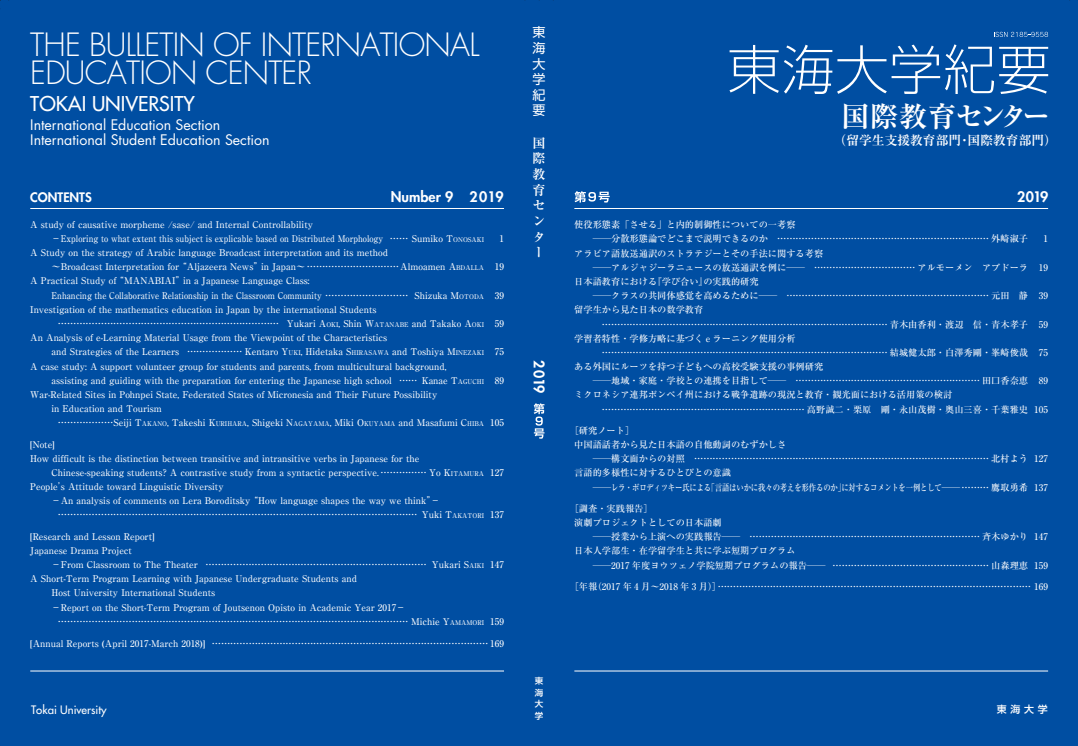
<style>
.page{position:relative;width:1078px;height:746px;background:#fff}
.page>*{position:absolute;margin:0;border:0;box-sizing:border-box;transform-origin:0 0}
.t1{font:300 31.2px/28.3px "Futura";letter-spacing:-.025em;color:#fff}
.t2{font:700 28.3px "Ryumin Pro";letter-spacing:-.04em;color:#fff}
.t3{font:19.8px "Futura";color:#fff}
.t4{font:14.2px/15.6px "Futura";color:#fff}
.t5{font:800 14.2px "Futura";color:#fff}
.t6{font:700 13px/15.6px "Ryumin Pro";color:#fff}
.t7{font:13px/15.6px "Shin Go Pro";color:#fff;text-align:justify}
.t8{font:700 12.8px "Ryumin Pro";color:#fff}
.t9{font:800 12.8px "Futura";color:#fff}
.t10{font:11.3px "Futura";color:#fff}
.t11{font:500 9.9px "Shin Go Pro";color:#fff}
.t12{font:500 9.2px/14.2px "Ryumin Pro";color:#fff}
.t13{font:500 9.2px "Ryumin Pro";color:#fff;scale:.9 1}
.t14{font:500 8.5px/11.7px "Shin Go Pro";color:#fff;text-align:justify}
.s1{font-size:6.4px}
</style>
<div class="page">
<div style="left:0;top:0;width:1077px;height:746px;background:#004ea2"></div>
<svg style="left:994px;top:32px;width:53px;height:5px"></svg>
<hr style="left:30px;top:208px;width:474px;height:1px;background:#fff">
<hr style="left:574px;top:208px;width:473px;height:1px;background:#fff">
<hr style="left:574px;top:670px;width:473px;height:1px;background:#fff">
<hr style="left:30px;top:670px;width:474px;height:1px;background:#fff">
<svg style="left:729px;top:44px;width:318px;height:50px"></svg>
<svg style="left:574px;top:191px;width:35px;height:11px"></svg>
<svg style="left:533px;top:403px;width:11px;height:35px"></svg>
<h1 class="t1" style="left:30px;top:31px;width:450px">THE BULLETIN OF INTERNATIONAL<br>EDUCATION CENTER</h1>
<h3 class="t3" style="left:30px;top:90px;width:166px">TOKAI UNIVERSITY</h3>
<h3 class="t4" style="left:30px;top:116px;width:241px">International Education Section<br>International Student Education Section</h3>
<h3 class="t9" style="left:30px;top:189px;width:63px">CONTENTS</h3>
<h3 class="t5" style="left:391px;top:187px;width:114px">Number 9 2019</h3>
<p class="t12" style="left:52px;top:216px;width:434px;text-indent:-21px">A study of causative morpheme /sase/ and Internal Controllability<br>－Exploring to what extent this subject is explicable based on Distributed Morphology …… Sumiko T<span class="s1">ONOSAKI</span></p>
<p class="t12" style="left:499px;top:231px;width:6px">1</p>
<p class="t12" style="left:30px;top:245px;width:359px">A Study on the strategy of Arabic language Broadcast interpretation and its method</p>
<p class="t12" style="left:52px;top:259px;width:454px">～Broadcast Interpretation for “Aljazeera News”in Japan～ …………………………Almoamen A<span class="s1">BDALLA</span> 19</p>
<p class="t12" style="left:30px;top:273px;width:281px">A Practical Study of “MANABIAI”in a Japanese Language Class:</p>
<p class="t13" style="left:52px;top:288px;width:504px">Enhancing the Collaborative Relationship in the Classroom Community ……………………… Shizuka M<span class="s1">OTODA</span> 39</p>
<p class="t12" style="left:30px;top:301px;width:348px">Investigation of the mathematics education in Japan by the international Students</p>
<p class="t12" style="left:58px;top:316px;width:447px">……………………………………………………………… Yukari A<span class="s1">OKI</span>, Shin W<span class="s1">ATANABE</span> and Takako A<span class="s1">OKI</span> 59</p>
<p class="t12" style="left:30px;top:330px;width:358px">An Analysis of e-Learning Material Usage from the Viewpoint of the Characteristics</p>
<p class="t12" style="left:52px;top:344px;width:454px">and Strategies of the Learners ……………… Kentaro Y<span class="s1">UKI</span>, Hidetaka S<span class="s1">HIRASAWA</span> and Toshiya M<span class="s1">INEZAKI</span> 75</p>
<p class="t12" style="left:30px;top:358px;width:417px">A case study: A support volunteer group for students and parents, from multicultural background,</p>
<p class="t12" style="left:52px;top:372px;width:454px">assisting and guiding with the preparation for entering the Japanese high school …… Kanae T<span class="s1">AGUCHI</span> 89</p>
<p class="t12" style="left:30px;top:386px;width:408px">War-Related Sites in Pohnpei State, Federated States of Micronesia and Their Future Possibility</p>
<p class="t12" style="left:52px;top:401px;width:112px">in Education and Tourism</p>
<p class="t12" style="left:58px;top:415px;width:447px">………………Seiji T<span class="s1">AKANO</span>, Takeshi K<span class="s1">URIHARA</span>, Shigeki N<span class="s1">AGAYAMA</span>, Miki O<span class="s1">KUYAMA</span> and Masafumi C<span class="s1">HIBA</span> 105</p>
<p class="t12" style="left:30px;top:436px;width:26px">[Note]</p>
<p class="t12" style="left:30px;top:450px;width:390px">How difficult is the distinction between transitive and intransitive verbs in Japanese for the</p>
<p class="t12" style="left:52px;top:464px;width:454px">Chinese-speaking students? A contrastive study from a syntactic perspective. …………… Yo K<span class="s1">ITAMURA</span> 127</p>
<p class="t12" style="left:30px;top:479px;width:195px">People’s Attitude toward Linguistic Diversity</p>
<p class="t12" style="left:52px;top:493px;width:390px">－An analysis of comments on Lera Boroditsky “How language shapes the way we think”－</p>
<p class="t12" style="left:58px;top:507px;width:447px">……………………………………………………………………………………………………… Yuki T<span class="s1">AKATORI</span> 137</p>
<p class="t12" style="left:30px;top:528px;width:126px">[Research and Lesson Report]<br>Japanese Drama Project</p>
<p class="t12" style="left:52px;top:556px;width:454px">－From Classroom to The Theater ……………………………………………………………… Yukari S<span class="s1">AIKI</span> 147</p>
<p class="t12" style="left:30px;top:571px;width:328px">A Short-Term Program Learning with Japanese Undergraduate Students and</p>
<p class="t12" style="left:52px;top:585px;width:165px">Host University International Students</p>
<p class="t12" style="left:52px;top:599px;width:355px">－Report on the Short-Term Program of Joutsenon Opisto in Academic Year 2017－</p>
<p class="t12" style="left:58px;top:613px;width:447px">…………………………………………………………………………………………………… Michie Y<span class="s1">AMAMORI</span> 159</p>
<p class="t12" style="left:30px;top:635px;width:475px">[Annual Reports (April 2017-March 2018)] ……………………………………………………………………………… 169</p>
<h3 class="t7" style="left:532px;top:23px;width:14px">東海大学紀要</h3>
<h3 class="t6" style="left:532px;top:134px;width:14px">国際教育センター</h3>
<h3 class="t5" style="left:548px;top:360px;width:35px;rotate:90deg">2019</h3>
<h2 class="t2" style="left:841px;top:93px;width:211px">国際教育センター</h2>
<h3 class="t8" style="left:833px;top:130px;width:225px">（留学生支援教育部門・国際教育部門）</h3>
<h3 class="t5" style="left:1016px;top:187px;width:33px">2019</h3>
<p class="t12" style="left:574px;top:217px;width:455px">使役形態素「させる」と内的制御性についての一考察<br>　　─分散形態論でどこまで説明できるのか …………………………………………………………… 外崎淑子</p>
<p class="t12" style="left:1043px;top:231px;width:6px">1</p>
<p class="t12" style="left:574px;top:245px;width:475px">アラビア語放送通訳のストラテジーとその手法に関する考察<br>　　─アルジャジーラニュースの放送通訳を例に─ …………………………… アルモーメン　アブドーラ 19日本語教育における『学び合い』の実践的研究<br>　　─クラスの共同体感覚を高めるために─ ………………………………………………………… 元田　静 39留学生から見た日本の数学教育<br>　　 ………………………………………………………………………………… 青木由香利・渡辺　信・青木孝子 59学習者特性・学修方略に基づく e ラーニング使用分析<br>　　 ………………………………………………………………………………… 結城健太郎・白澤秀剛・峯崎俊哉 75ある外国にルーツを持つ子どもへの高校受験支援の事例研究<br>　　─地域・家庭・学校との連携を目指して─ …………………………………………………… 田口香奈恵 89ミクロネシア連邦ポンペイ州における戦争遺跡の現況と教育・観光面における活用策の検討<br>　　 ………………………………………………………… 高野誠二・栗原　剛・永山茂樹・奥山三喜・千葉雅史 105</p>
<p class="t12" style="left:574px;top:422px;width:475px;text-indent:-5px">［研究ノート］<br>中国語話者から見た日本語の自他動詞のむずかしさ<br>　　─構文面からの対照 …………………………………………………………………………………… 北村よう 127言語的多様性に対するひとびとの意識<br>　　─レラ・ボロディツキー氏による「言語はいかに我々の考えを形作るのか」に対するコメントを一例として─……… 鷹取勇希 137</p>
<p class="t12" style="left:574px;top:500px;width:475px;text-indent:-5px">［調査・実践報告］<br>演劇プロジェクトとしての日本語劇<br>　　─授業から上演への実践報告─ ………………………………………………………………… 斉木ゆかり 147日本人学部生・在学留学生と共に学ぶ短期プログラム<br>　　─2017 年度ヨウツェノ学院短期プログラムの報告─ …………………………………………… 山森理恵 159</p>
<p class="t12" style="left:569px;top:578px;width:479px">［年報（2017 年 4 月～2018 年 3 月）］………………………………………………………………………………………… 169</p>
<p class="t10" style="left:31px;top:702px;width:77px">Tokai University</p>
<p class="t14" style="left:534px;top:673px;width:10px">東海大学</p>
<p class="t11" style="left:996px;top:701px;width:52px">東海大学</p>
</div>
